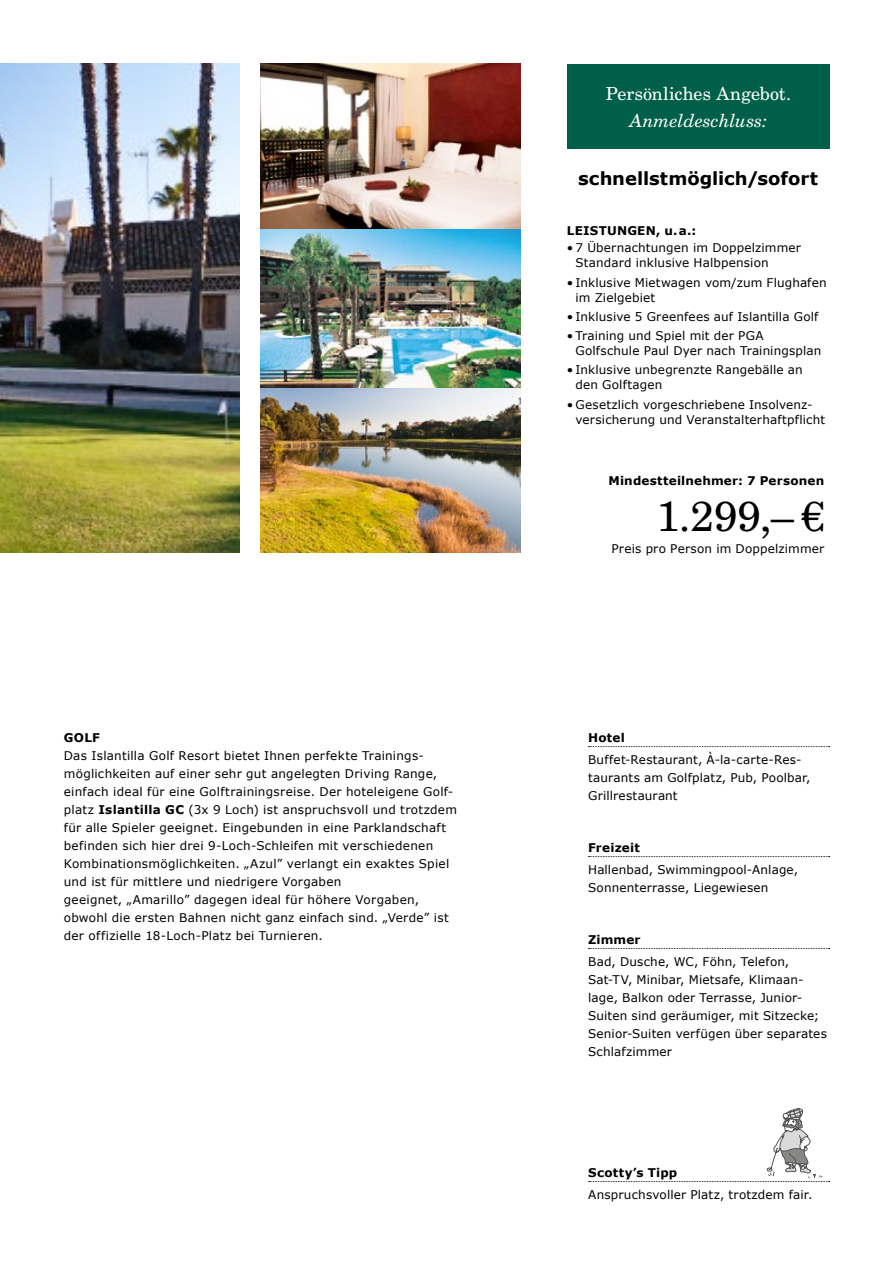
<style>
.page{position:relative;width:893px;height:1263px;background:#fff}
.page>*{position:absolute;margin:0;border:0;box-sizing:border-box;transform-origin:0 0}
.t1{font:42px "New Century Schlbk LT";color:#000}
.t2{font:700 18px "Verdana";color:#000}
.t3{font:18px "New Century Schlbk LT";color:#fff}
.t4{font:italic 18px "New Century Schlbk LT";color:#fff}
.t5{font:12px/18px "Verdana";letter-spacing:.015em;color:#000}
.t6{font:700 12px "Verdana";letter-spacing:.015em;color:#000}
.s1{font-weight:700}
</style>
<div class="page">
<img style="left:0;top:64px;width:239px;height:489px">
<img style="left:260px;top:228px;width:261px;height:325px">
<img style="left:260px;top:64px;width:261px;height:164px">
<div style="left:567px;top:64px;width:262px;height:84px;background:#005f48"></div>
<svg style="left:589px;top:1108px;width:241px;height:74px"></svg>
<svg style="left:589px;top:746px;width:241px;height:1px"></svg>
<svg style="left:589px;top:856px;width:241px;height:1px"></svg>
<svg style="left:589px;top:948px;width:241px;height:1px"></svg>
<p class="t6" style="left:64px;top:730px;width:38px">GOLF</p>
<p class="t5" style="left:64px;top:747px;width:395px">Das Islantilla Golf Resort bietet Ihnen perfekte Trainings&shy;möglichkeiten auf einer sehr gut angelegten Driving Range, einfach ideal für eine Golftrainingsreise. Der hoteleigene Golf&shy;platz <span class="s1">Islantilla GC</span> (3x 9 Loch) ist anspruchsvoll und trotzdem für alle Spieler geeignet. Eingebunden in eine Parklandschaft befinden sich hier drei 9-Loch-Schleifen mit verschiedenen Kombinationsmöglichkeiten. „Azul” verlangt ein exaktes Spiel und ist für mittlere und niedrigere Vorgaben<br>geeignet, „Amarillo” dagegen ideal fü r höhere Vorgaben, obwohl die ersten Bahnen nicht ganz einfach sind. „Verde” ist der offizielle 18-Loch-Platz bei Turnieren.</p>
<h2 class="t3" style="left:606px;top:82px;width:187px">Persönliches Angebot.</h2>
<h2 class="t4" style="left:630px;top:109px;width:139px">Anmeldeschluss:</h2>
<h2 class="t2" style="left:578px;top:167px;width:241px">schnellstmöglich/sofort</h2>
<p class="t6" style="left:567px;top:222px;width:131px">LEISTUNGEN, u.a.:</p>
<p class="t5" style="left:575px;top:241px;width:227px;line-height:15px;text-indent:-9px">• 7 Übernachtungen im Doppelzimmer<br>Standard inklusive Halbpension</p>
<p class="t5" style="left:575px;top:275px;width:253px;line-height:15px;text-indent:-9px">• Inklusive Mietwagen vom/zum Flughafen im Zielgebiet</p>
<p class="t5" style="left:567px;top:308px;width:253px">• Inklusive 5 Greenfees auf Islantilla Golf</p>
<p class="t5" style="left:575px;top:328px;width:247px;line-height:15px;text-indent:-9px">• Training und Spiel mit der PGA<br>Golfschule Paul Dyer nach Trainingsplan</p>
<p class="t5" style="left:575px;top:363px;width:229px;line-height:15px;text-indent:-9px">• Inklusive unbegrenzte Rangebälle an den Golftagen</p>
<p class="t5" style="left:575px;top:397px;width:251px;line-height:15px;text-indent:-9px">• Gesetzlich vorgeschriebene Insolvenz&shy;versicherung und Veranstalterhaftpflicht</p>
<p class="t6" style="left:609px;top:473px;width:217px">Mindestteilnehmer: 7 Personen</p>
<h1 class="t1" style="left:657px;top:490px;width:169px">1.299,– €</h1>
<p class="t5" style="left:612px;top:540px;width:214px">Preis pro Person im Doppelzimmer</p>
<p class="t6" style="left:588px;top:730px;width:38px">Hotel</p>
<p class="t5" style="left:588px;top:751px;width:224px">Buffet-Restaurant, À-la-carte-Res&shy;taurants am Golfplatz, Pub, Poolbar,<br>Grillrestaurant</p>
<p class="t6" style="left:588px;top:840px;width:53px">Freizeit</p>
<p class="t5" style="left:588px;top:861px;width:211px">Hallenbad, Swimmingpool-Anlage,<br>Sonnenterrasse, Liegewiesen</p>
<p class="t6" style="left:588px;top:932px;width:54px">Zimmer</p>
<p class="t5" style="left:588px;top:953px;width:240px">Bad, Dusche, WC, Föhn, Telefon, Sat-TV, Minibar, Mietsafe, Klimaan&shy;lage, Balkon oder Terrasse, Junior-Suiten sind geräumiger, mit Sitzecke; Senior-Suiten verfügen über separates Schlafzimmer</p>
<p class="t6" style="left:588px;top:1165px;width:91px">Scotty’s Tipp</p>
<p class="t5" style="left:588px;top:1186px;width:226px">Anspruchsvoller Platz, trotzdem fair.</p>
</div>
